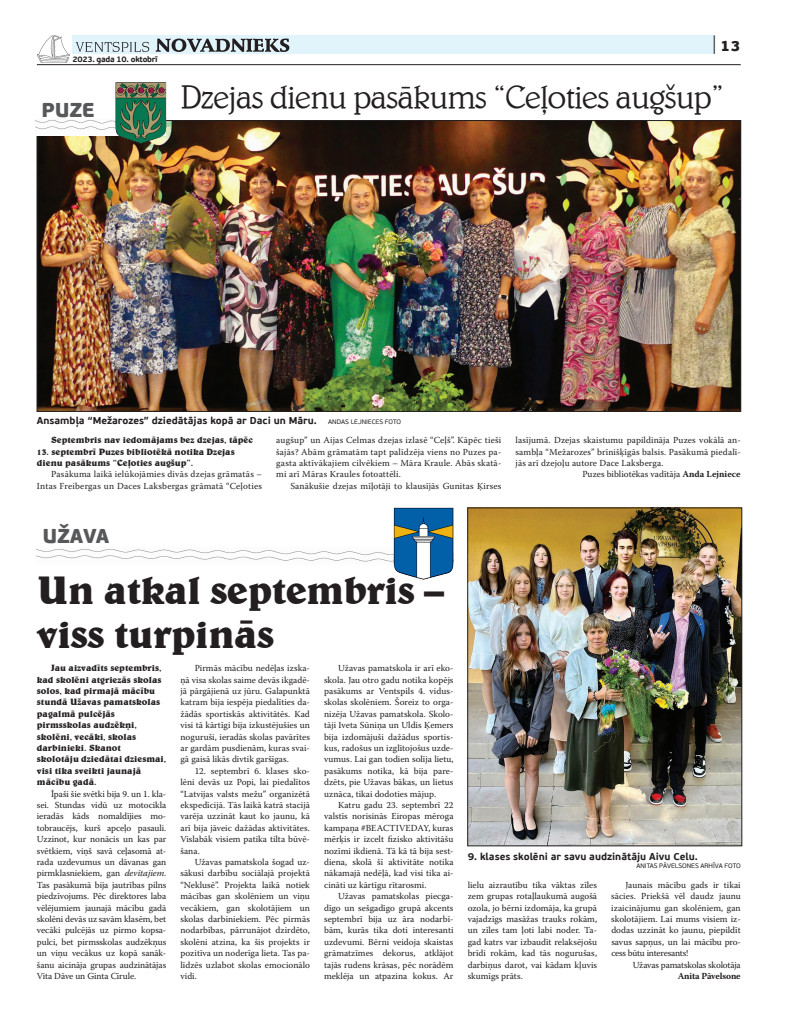
<style>
.page{position:relative;width:789px;height:1015px;background:#fff}
.page>*{position:absolute;margin:0;border:0;box-sizing:border-box;transform-origin:0 0}
.t1{font:700 40px/44px "Belwe TL";letter-spacing:-.02em;color:#231f20}
.t2{font:300 33px "Belwe TL";letter-spacing:-.035em;color:#231f20}
.t3{font:900 20px "PF Beau Sans Pro";letter-spacing:-.01em;color:#57585a}
.t4{font:900 15px "PF Beau Sans Pro";color:#231f20}
.t5{font:700 10px "PF Beau Sans Pro";color:#231f20}
.t6{font:9.2px/11.4px "Warnock Pro";letter-spacing:.005em;color:#231f20;text-align:justify}
.t7{font:700 9.2px/11.4px "Belwe TL";color:#231f20}
.t8{font:9.2px "Warnock Pro";letter-spacing:-.02em;color:#231f20}
.t9{font:700 9.2px "Warnock Pro";letter-spacing:-.02em;color:#231f20}
.t10{font:700 8px "PF Beau Sans Pro";letter-spacing:-.03em;color:#231f20}
.t11{font:6.5px "PF Beau Sans Pro";color:#231f20}
.s1{font-weight:100;font-size:20px}
.s2{font-weight:400;font-size:6.5px}
.s3{font-weight:700}
.s4{font-style:italic}
</style>
<div class="page">
<img style="left:39px;top:122px;width:699px;height:287px">
<div style="left:72px;top:35px;width:642px;height:19px;background:#e1f4fc"></div>
<hr style="left:37px;top:64px;width:703px;height:1px;background:#231f20">
<img style="left:37px;top:35px;width:33px;height:27px">
<svg style="left:156px;top:39px;width:133px;height:13px"></svg>
<svg style="left:76px;top:42px;width:73px;height:10px"></svg>
<img style="left:37px;top:549px;width:356px;height:13px">
<img style="left:469px;top:510px;width:270px;height:334px">
<div style="left:467px;top:508px;width:274px;height:338px;border:1px solid #231f20"></div>
<img style="left:393px;top:508px;width:61px;height:72px">
<img style="left:36px;top:120px;width:79px;height:16px">
<img style="left:115px;top:82px;width:52px;height:62px">
<p class="t10" style="left:72px;top:54px;width:87px">2023. gada 10. oktobrī</p>
<h3 class="t3" style="left:42px;top:97px;width:54px">PUZE</h3>
<h3 class="t4" style="left:712px;top:36px;width:30px"><span class="s1">|</span> 13</h3>
<h2 class="t2" style="left:180px;top:76px;width:544px">Dzejas dienu pasākums “Ceļoties augšup”</h2>
<p class="t5" style="left:37px;top:414px;width:365px">Ansambļa “Mežarozes” dziedātājas kopā ar Daci un Māru. <span class="s2">ANDAS LEJNIECES FOTO</span></p>
<p class="t7" style="left:51px;top:434px;width:203px">Septembris nav iedomājams bez dzejas, tāpēc</p>
<p class="t7" style="left:37px;top:445px;width:199px">13. septembrī Puzes bibliotēkā notika Dzejas dienu pasākums “Ceļoties augšup”.</p>
<p class="t6" style="left:37px;top:468px;width:226px;text-align:right">Pasākuma laikā ielūkojāmies divās dzejas grāmatās –<br>Intas Freibergas un Daces Laksbergas grāmatā “Ceļoties</p>
<h3 class="t3" style="left:43px;top:523px;width:68px">UŽAVA</h3>
<p class="t6" style="left:276px;top:434px;width:226px">augšup” un Aijas Celmas dzejas izlasē “Ceļš”. Kāpēc tieši šajās? Abām grāmatām tapt palīdzēja viens no Puzes pa&shy;gasta aktīvākajiem cilvēkiem – Māra Kraule. Abās skatā&shy;mi arī Māras Kraules fotoattēli.</p>
<p class="t6" style="left:290px;top:480px;width:212px">Sanākušie dzejas mīļotāji to klausījās Gunitas Ķirses</p>
<h1 class="t1" style="left:37px;top:568px;width:408px">Un atkal septembris – viss turpinās</h1>
<p class="t6" style="left:515px;top:434px;width:226px">lasījumā. Dzejas skaistumu papildināja Puzes vokālā an-</p>
<p class="t6" style="left:515px;top:446px;width:226px">sambļa “Mežarozes” brīnišķīgās balsis. Pasākumā piedalī-</p>
<p class="t6" style="left:515px;top:457px;width:149px">jās arī dzejoļu autore Dace Laksberga.</p>
<p class="t6" style="left:582px;top:468px;width:160px">Puzes bibliotēkas vadītāja <span class="s3">Anda Lejniece</span></p>
<p class="t7" style="left:37px;top:662px;width:131px;text-indent:14px">Jau aizvadīts septembris, kad skolēni atgriezās skolas solos, kad pirmajā mācību stundā Užavas pamatskolas pagalmā pulcējās pirmsskolas audzēkņi, skolēni, vecāki, skolas darbinieki. Skanot<br>skolotāju dziedātai dziesmai, visi tika sveikti jaunajā mācību gadā.</p>
<p class="t6" style="left:37px;top:788px;width:131px;text-indent:14px">Īpaši šie svētki bija 9. un 1. kla&shy;sei. Stundas vidū uz motocikla ieradās kāds nomaldījies mo&shy;tobraucējs, kurš apceļo pasauli.<br>Uzzinot, kur nonācis un kas par svētkiem, viņš savā ceļasomā at&shy;rada uzdevumus un dāvanas gan pirmklasniekiem, gan <span class="s4">devītajiem</span>.<br>Tas pasākumā bija jautrības pilns piedzīvojums. Pēc direktores laba vēlējumiem jaunajā mācību gadā skolēni devās uz savām klasēm, bet vecāki pulcējās uz pirmo kopsa&shy;pulci, bet pirmsskolas audzēkņus un viņu vecākus uz kopā sanāk&shy;šanu aicināja grupas audzinātājas Vita Dāve un Ginta Cīrule.</p>
<p class="t6" style="left:180px;top:662px;width:131px;text-indent:14px">Pirmās mācību nedēļas izska&shy;ņā visa skolas saime devās ikgadē&shy;jā pārgājienā uz jūru. Galapunktā katram bija iespēja piedalīties da&shy;žādās sportiskās aktivitātēs. Kad visi tā kārtīgi bija izkustējušies un noguruši, ieradās skolas pavārītes ar gardām pusdienām, kuras svai&shy;gā gaisā likās divtik garšīgas.</p>
<p class="t6" style="left:180px;top:765px;width:131px;text-indent:14px">12. septembrī 6. klases sko&shy;lēni devās uz Popi, lai piedalītos “Latvijas valsts mežu” organizētā ekspedīcijā. Tās laikā katrā stacijā varēja uzzināt kaut ko jaunu, kā arī bija jāveic dažādas aktivitātes.<br>Vislabāk visiem patika tilta būvē&shy;šana.</p>
<p class="t6" style="left:180px;top:856px;width:131px;text-indent:14px">Užavas pamatskola šogad uz&shy;sākusi darbību sociālajā projektā “Neklusē”. Projekta laikā notiek mācības gan skolēniem un viņu vecākiem, gan skolotājiem un skolas darbiniekiem. Pēc pirmās nodarbības, pārrunājot dzirdēto, skolēni atzina, ka šis projekts ir pozitīva un noderīga lieta. Tas pa&shy;līdzēs uzlabot skolas emocionālo vidi.</p>
<p class="t6" style="left:324px;top:662px;width:131px;text-indent:14px">Užavas pamatskola ir arī eko&shy;skola. Jau otro gadu notika kopējs pasākums ar Ventspils 4. vidus&shy;skolas skolēniem. Šoreiz to orga&shy;nizēja Užavas pamatskola. Skolo&shy;tāji Iveta Sūniņa un Uldis Ķemers bija izdomājuši dažādus sportis&shy;kus, radošus un izglītojošus uzde&shy;vumus. Lai gan todien solīja lietu, pasākums notika, kā bija pare&shy;dzēts, pie Užavas bākas, un lietus uznāca, tikai dodoties mājup.</p>
<p class="t6" style="left:324px;top:799px;width:131px;text-indent:14px">Katru gadu 23. septembrī 22 valstīs norisinās Eiropas mēroga kampaņa #BEACTIVEDAY, kuras mērķis ir izcelt fizisko aktivitāšu nozīmi ikdienā. Tā kā tā bija sest&shy;diena, skolā šī aktivitāte notika nākamajā nedēļā, kad visi tika ai&shy;cināti uz kārtīgu rītarosmi.</p>
<p class="t6" style="left:324px;top:890px;width:131px;text-indent:14px">Užavas pamatskolas piecga&shy;dīgo un sešgadīgo grupā akcents septembrī bija uz āra nodarbī&shy;bām, kurās tika doti interesanti uzdevumi. Bērni veidoja skaistas grāmatzīmes dekorus, atklājot tajās rudens krāsas, pēc norādēm meklēja un atpazina kokus. Ar</p>
<p class="t6" style="left:467px;top:879px;width:131px">lielu aizrautību tika vāktas zīles zem grupas rotaļlaukumā augošā ozola, jo bērni izdomāja, ka grupā vajadzīgs masāžas trauks rokām, un zīles tam ļoti labi noder. Ta&shy;gad katrs var izbaudīt relaksējošu brīdi rokām, kad tās nogurušas, darbiņus darot, vai kādam kļuvis skumīgs prāts.</p>
<p class="t6" style="left:611px;top:879px;width:131px;text-indent:14px">Jaunais mācību gads ir tikai sācies. Priekšā vēl daudz jaunu izaicinājumu gan skolēniem, gan skolotājiem. Lai mums visiem iz&shy;dodas uzzināt ko jaunu, piepildīt savus sapņus, un lai mācību pro&shy;cess būtu interesants!</p>
<p class="t5" style="left:467px;top:850px;width:231px">9. klases skolēni ar savu audzinātāju Aivu Celu.</p>
<p class="t11" style="left:636px;top:862px;width:106px">ANITAS PĀVELSONES ARHĪVA FOTO</p>
<p class="t8" style="left:632px;top:959px;width:109px">Užavas pamatskolas skolotāja</p>
<p class="t9" style="left:677px;top:970px;width:65px">Anita Pāvelsone</p>
</div>
